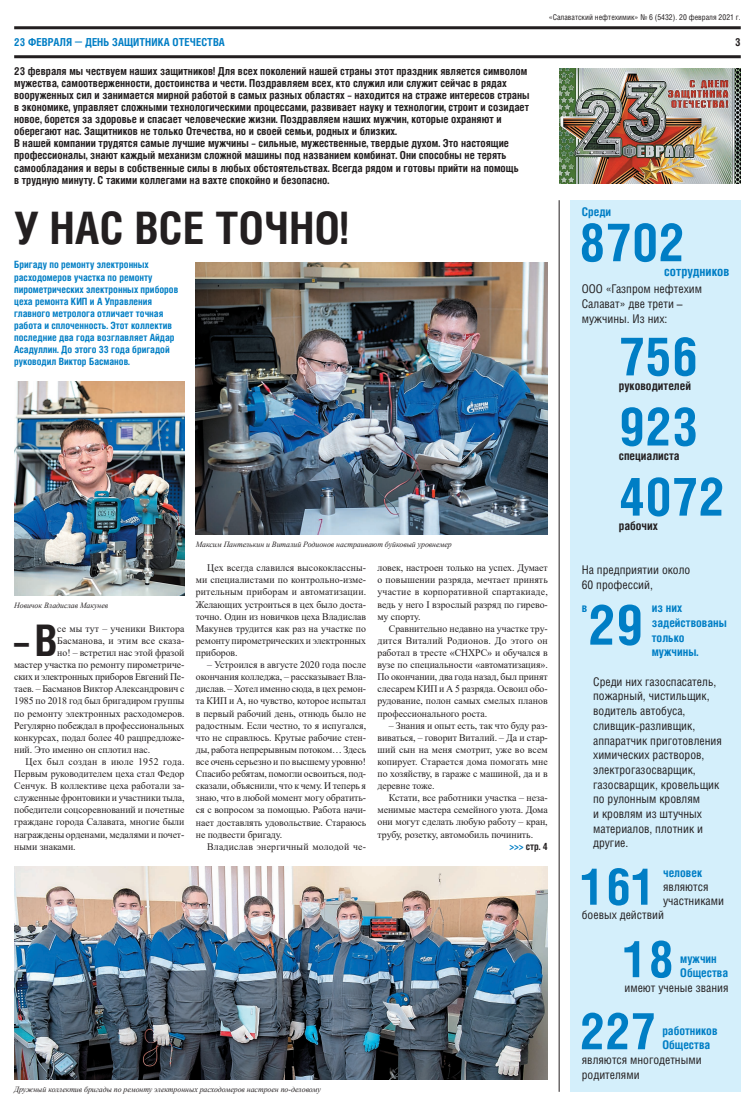
<style>
.page{position:relative;width:755px;height:1106px;background:#fff}
.page>*{position:absolute;margin:0;border:0;box-sizing:border-box;transform-origin:0 0}
.t1{font:700 53px "Helios Cond";color:#007ec5}
.t2{font:700 52.8px "Helios Cond";color:#007ec5}
.t3{font:700 50.8px "Helios Cond";color:#007ec5}
.t4{font:700 44.8px "Helios Cond";letter-spacing:.01em;color:#231f20}
.t5{font:700 43.5px "Helios Cond";color:#231f20}
.t6{font:700 13px "Helios Cond";color:#007ec5}
.t7{font:12px/14.7px "Helios Cond";color:#231f20}
.t8{font:700 12px/14.7px "Helios Cond";color:#007ec5}
.t9{font:700 12px "Helios Cond";color:#231f20}
.t10{font:700 11px/12.1px "Helios Cond";color:#231f20}
.t11{font:700 11px "Helios Cond";letter-spacing:.01em;color:#007ec5}
.t12{font:10px/12.1px "Times New Roman";letter-spacing:-.005em;color:#231f20;text-align:justify}
.t13{font:700 10px/12.1px "Helios Cond";color:#007ec5}
.t14{font:10px "Times New Roman";letter-spacing:.02em;color:#231f20}
.t15{font:10px "Times New Roman";letter-spacing:.03em;color:#231f20}
.t16{font:10px "Times New Roman";letter-spacing:.015em;color:#231f20}
.t17{font:700 10px "Helios Cond";color:#231f20}
.t18{font:italic 8px "Times New Roman";letter-spacing:-.005em;color:#231f20}
.t19{font:8px "Helios Cond";color:#231f20}
.s1{color:#007ec5}
</style>
<div class="page">
<div style="left:570px;top:200px;width:170px;height:891px;background:#d4effb"></div>
<hr style="left:14px;top:26px;width:726px;height:3px;background:#231f20">
<hr style="left:14px;top:55px;width:726px;height:3px;background:#231f20">
<img style="left:196px;top:262px;width:351px;height:273px">
<img style="left:14px;top:382px;width:170px;height:213px">
<img style="left:14px;top:866px;width:533px;height:213px">
<svg style="left:590px;top:604px;width:50px;height:41px"></svg>
<hr style="left:558px;top:200px;width:1px;height:891px;background:#231f20">
<img style="left:559px;top:69px;width:181px;height:115px">
<p class="t19" style="left:548px;top:12px;width:193px">«Салаватский нефтехимик» № 6 (5432). 20 февраля 2021 г.</p>
<p class="t11" style="left:14px;top:35px;width:212px">23 ФЕВРАЛЯ — ДЕНЬ ЗАЩИТНИКА ОТЕЧЕСТВА</p>
<p class="t10" style="left:734px;top:36px;width:7px">3</p>
<p class="t10" style="left:14px;top:65px;width:516px">23 февраля мы чествуем наших защитников! Для всех поколений нашей страны этот праздник является символом мужества, самоотверженности, достоинства и чести. Поздравляем всех, кто служил или служит сейчас в рядах вооруженных сил и занимается мирной работой в самых разных областях – находится на страже интересов страны в экономике, управляет сложными технологическими процессами, развивает науку и технологии, строит и созидает новое, борется за здоровье и спасает человеческие жизни. Поздравляем наших мужчин, которые охраняют и оберегают нас. Защитников не только Отечества, но и своей семьи, родных и близких.<br>В нашей компании трудятся самые лучшие мужчины – сильные, мужественные, твердые духом. Это настоящие профессионалы, знают каждый механизм сложной машины под названием комбинат. Они способны не терять самообладания и веры в собственные силы в любых обстоятельствах. Всегда рядом и готовы прийти на помощь<br>в трудную минуту. С такими коллегами на вахте спокойно и безопасно.</p>
<h3 class="t4" style="left:14px;top:198px;width:336px">У НАС ВСЕ ТОЧНО!</h3>
<p class="t8" style="left:581px;top:204px;width:31px">Среди</p>
<h2 class="t2" style="left:578px;top:206px;width:107px">8702</h2>
<h3 class="t6" style="left:663px;top:262px;width:67px">сотрудников</h3>
<p class="t7" style="left:581px;top:282px;width:122px">ООО «Газпром нефтехим<br>Салават» две трети – мужчины. Из них:</p>
<h1 class="t1" style="left:618px;top:320px;width:81px">756</h1>
<p class="t9" style="left:618px;top:377px;width:74px">руководителей</p>
<h1 class="t1" style="left:618px;top:390px;width:81px">923</h1>
<p class="t9" style="left:618px;top:448px;width:62px">специалиста</p>
<h1 class="t1" style="left:618px;top:460px;width:107px">4072</h1>
<p class="t9" style="left:618px;top:518px;width:40px">рабочих</p>
<p class="t7" style="left:581px;top:562px;width:110px">На предприятии около<br>60 профессий,</p>
<p class="t8" style="left:581px;top:600px;width:7px">в</p>
<p class="t8" style="left:651px;top:600px;width:76px">из них задействованы только мужчины.</p>
<p class="t7" style="left:592px;top:674px;width:130px">Среди них газоспасатель, пожарный, чистильщик, водитель автобуса, сливщик-разливщик, аппаратчик приготовления химических растворов, электрогазосварщик, газосварщик, кровельщик по рулонным кровлям<br>и кровлям из штучных материалов, плотник и другие.</p>
<h3 class="t3" style="left:580px;top:852px;width:78px">161</h3>
<p class="t8" style="left:662px;top:865px;width:40px">человек</p>
<p class="t13" style="left:14px;top:259px;width:165px">Бригаду по ремонту электронных расходомеров участка по ремонту пирометрических электронных приборов цеха ремонта КИП и А Управления главного метролога отличает точная работа и сплоченность. Этот коллектив последние два года возглавляет Айдар Асадуллин. До этого 33 года бригадой руководил Виктор Басманов.</p>
<p class="t18" style="left:196px;top:539px;width:257px">Максим Пантелькин и Виталий Родионов настраивают буйковый уровнемер</p>
<p class="t12" style="left:377px;top:561px;width:172px">ловек, настроен только на успех. Думает о повышении разряда, мечтает принять участие в корпоративной спартакиаде, ведь у него I взрослый разряд по гирево&shy;му спорту.</p>
<p class="t12" style="left:377px;top:622px;width:172px;text-indent:11px">Сравнительно недавно на участке тру&shy;дится Виталий Родионов. До этого он работал в тресте «СНХРС» и обучался в вузе по специальности «автоматизация».<br>По окончании, два года назад, был принят слесарем КИП и А 5 разряда. Освоил обо&shy;рудование, полон самых смелых планов профессионального роста.</p>
<p class="t12" style="left:377px;top:719px;width:172px;text-indent:11px">– Знания и опыт есть, так что буду раз&shy;виваться, – говорит Виталий. – Да и стар&shy;ший сын на меня смотрит, уже во всем копирует. Старается дома помогать мне по хозяйству, в гараже с машиной, да и в деревне тоже.</p>
<p class="t12" style="left:377px;top:791px;width:172px;text-indent:11px">Кстати, все работники участка – неза&shy;менимые мастера семейного уюта. Дома они могут сделать любую работу – кран, трубу, розетку, автомобиль починить.</p>
<p class="t17" style="left:509px;top:839px;width:40px"><span class="s1">&gt;&gt;&gt;</span> стр. 4</p>
<p class="t12" style="left:196px;top:561px;width:172px;text-indent:11px">Цех всегда славился высококлассны&shy;ми специалистами по контрольно-изме&shy;рительным приборам и автоматизации.<br>Желающих устроиться в цех было доста&shy;точно. Один из новичков цеха Владислав Макунев трудится как раз на участке по ремонту пирометрических и электронных приборов.</p>
<p class="t12" style="left:196px;top:658px;width:172px;text-indent:11px">– Устроился в августе 2020 года после окончания колледжа, – рассказывает Вла&shy;дислав. – Хотел именно сюда, в цех ремон&shy;та КИП и А, но чувство, которое испытал в первый рабочий день, отнюдь было не радостным. Если честно, то я испугался, что не справлюсь. Крутые рабочие стен&shy;ды, работа непрерывным потоком… Здесь все очень серьезно и по высшему уровню!<br>Спасибо ребятам, помогли освоиться, под&shy;сказали, объяснили, что к чему. И теперь я знаю, что в любой момент могу обратить&shy;ся с вопросом за помощью. Работа начи&shy;нает доставлять удовольствие. Стараюсь не подвести бригаду.</p>
<p class="t14" style="left:207px;top:839px;width:160px">Владислав энергичный молодой че-</p>
<p class="t18" style="left:14px;top:599px;width:95px">Новичок Владислав Макунев</p>
<h3 class="t5" style="left:13px;top:611px;width:46px">–В</h3>
<p class="t12" style="left:57px;top:622px;width:129px">се мы тут – ученики Виктора</p>
<p class="t16" style="left:57px;top:633px;width:129px">Басманова, и этим все сказа-</p>
<p class="t12" style="left:57px;top:646px;width:129px">но! – встретил нас этой фразой</p>
<p class="t12" style="left:14px;top:658px;width:172px">мастер участка по ремонту пирометриче-</p>
<p class="t12" style="left:14px;top:670px;width:172px">ских и электронных приборов Евгений Пе-</p>
<p class="t12" style="left:14px;top:682px;width:172px">таев. – Басманов Виктор Александрович с</p>
<p class="t12" style="left:14px;top:694px;width:172px">1985 по 2018 год был бригадиром группы</p>
<p class="t12" style="left:14px;top:706px;width:172px">по ремонту электронных расходомеров.</p>
<p class="t12" style="left:14px;top:719px;width:172px">Регулярно побеждал в профессиональных</p>
<p class="t12" style="left:14px;top:731px;width:172px">конкурсах, подал более 40 рацпредложе-</p>
<p class="t12" style="left:14px;top:743px;width:137px">ний. Это именно он сплотил нас.</p>
<p class="t15" style="left:26px;top:754px;width:160px">Цех был создан в июле 1952 года.</p>
<p class="t12" style="left:14px;top:767px;width:172px">Первым руководителем цеха стал Федор</p>
<p class="t12" style="left:14px;top:779px;width:172px">Сенчук. В коллективе цеха работали за-</p>
<p class="t12" style="left:14px;top:791px;width:172px">служенные фронтовики и участники тыла,</p>
<p class="t12" style="left:14px;top:803px;width:172px">победители соцсоревнований и почетные</p>
<p class="t12" style="left:14px;top:815px;width:172px">граждане города Салавата, многие были</p>
<p class="t12" style="left:14px;top:828px;width:172px">награждены орденами, медалями и почет-</p>
<p class="t12" style="left:14px;top:840px;width:63px">ными знаками.</p>
<p class="t7" style="left:662px;top:879px;width:47px">являются</p>
<p class="t7" style="left:662px;top:893px;width:62px">участниками</p>
<p class="t18" style="left:14px;top:1083px;width:308px">Дружный коллектив бригады по ремонту электронных расходомеров настроен по-деловому</p>
<p class="t7" style="left:581px;top:907px;width:84px">боевых действий</p>
<h3 class="t3" style="left:622px;top:924px;width:52px">18</h3>
<p class="t8" style="left:679px;top:951px;width:49px;line-height:14px">мужчин<br>Общества</p>
<p class="t7" style="left:624px;top:980px;width:106px">имеют ученые звания</p>
<h3 class="t3" style="left:579px;top:996px;width:78px">227</h3>
<p class="t8" style="left:662px;top:1023px;width:57px;line-height:14px">работников<br>Общества</p>
<p class="t7" style="left:581px;top:1052px;width:121px">являются многодетными родителями</p>
</div>
